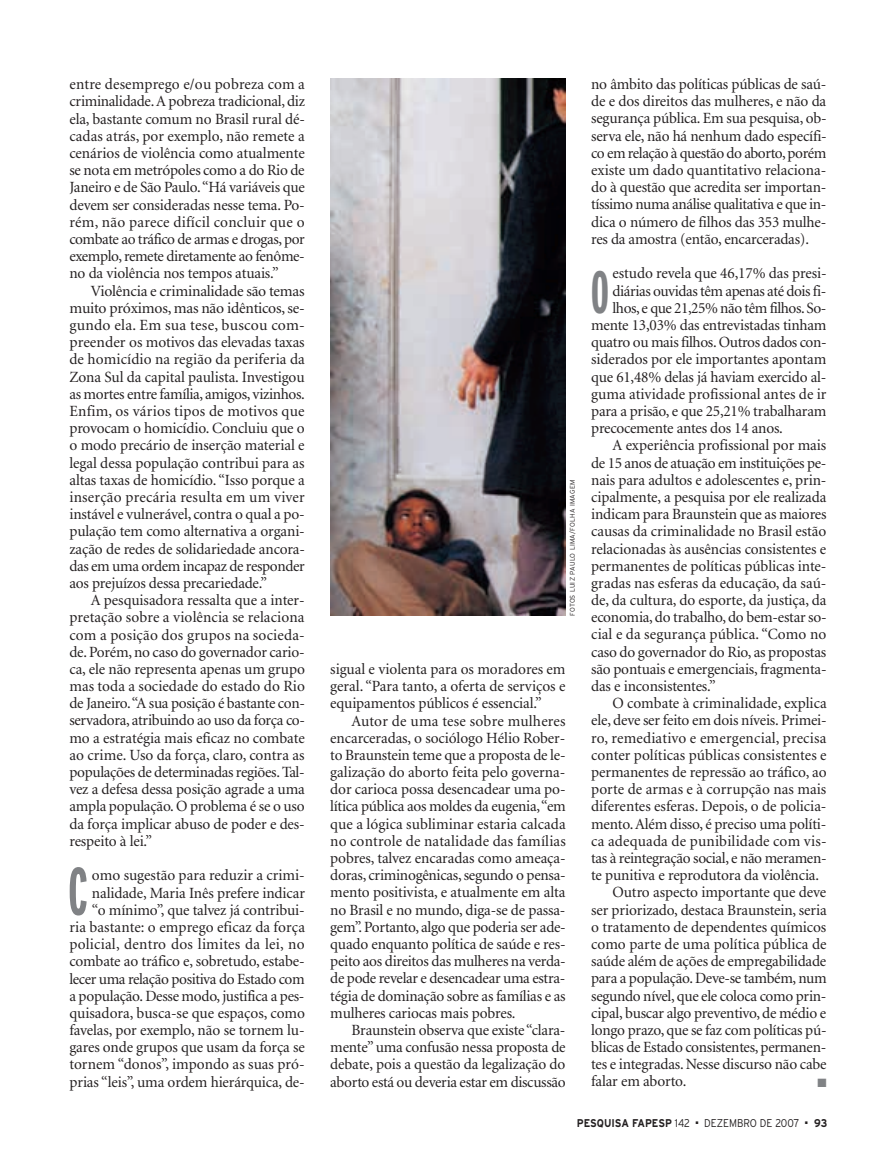
<style>
.page{position:relative;width:885px;height:1171px;background:#fff}
.page>*{position:absolute;margin:0;border:0;box-sizing:border-box;transform-origin:0 0}
.t1{font:700 extra-condensed 67.2px "Interstate";color:#808285;scale:.8 1}
.t2{font:700 extra-condensed 59.55px "Interstate";color:#808285;scale:.8 1}
.t3{font:15.6px/17.2px "Minion";letter-spacing:-.01em;color:#231f20;text-align:justify}
.t4{font:15.6px "Minion";letter-spacing:-.03em;color:#231f20}
.t5{font:15.6px "Minion";letter-spacing:.015em;color:#231f20}
.t6{font:15.6px "Minion";letter-spacing:.01em;color:#231f20}
.t7{font:12px "Zapf Dingbats";color:#808285}
.t8{font:700 11.25px "Interstate";color:#231f20;scale:.9 1}
.t9{font:300 11.25px "Interstate";color:#231f20;scale:.9 1}
.t10{font:300 6.75px "Interstate";letter-spacing:.03em;color:#231f20}
.s1{font-weight:300}
</style>
<div class="page">
<svg style="left:330px;top:78px;width:236px;height:538px"></svg>
<p class="t3" style="left:69px;top:77px;width:237px">entre desemprego e/ou pobreza com a criminalidade. A pobreza tradicional, diz ela, bastante comum no Brasil rural dé&shy;cadas atrás, por exemplo, não remete a cenários de violência como atualmente se nota em metrópoles como a do Rio de Janeiro e de São Paulo.“Há variáveis que devem ser consideradas nesse tema. Po&shy;rém, não parece difícil concluir que o combate ao tráfico de armas e drogas, por exemplo, remete diretamente ao fenôme&shy;no da violência nos tempos atuais.”</p>
<p class="t3" style="left:69px;top:283px;width:237px;text-indent:21px">Violência e criminalidade são temas muito próximos, mas não idênticos, se&shy;gundo ela. Em sua tese, buscou com&shy;preender os motivos das elevadas taxas de homicídio na região da periferia da Zona Sul da capital paulista. Investigou as mortes entre família, amigos, vizinhos.<br>Enfim, os vários tipos de motivos que provocam o homicídio. Concluiu que o o modo precário de inserção material e legal dessa população contribui para as altas taxas de homicídio. “Isso porque a inserção precária resulta em um viver instável e vulnerável, contra o qual a po&shy;pulação tem como alternativa a organi&shy;zação de redes de solidariedade ancora&shy;das em uma ordem incapaz de responder aos prejuízos dessa precariedade.”</p>
<p class="t3" style="left:69px;top:593px;width:237px;text-indent:21px">A pesquisadora ressalta que a inter&shy;pretação sobre a violência se relaciona com a posição dos grupos na socieda&shy;de. Porém, no caso do governador cario&shy;ca, ele não representa apenas um grupo mas toda a sociedade do estado do Rio de Janeiro.“A sua posição é bastante con&shy;servadora, atribuindo ao uso da força co&shy;mo a estratégia mais eficaz no combate ao crime. Uso da força, claro, contra as populações de determinadas regiões. Tal&shy;vez a defesa dessa posição agrade a uma ampla população. O problema é se o uso da força implicar abuso de poder e des&shy;respeito à lei.”</p>
<h1 class="t1" style="left:68px;top:867px;width:26px">C</h1>
<p class="t3" style="left:69px;top:868px;width:237px;text-align:right">omo sugestão para reduzir a crimi&shy;nalidade, Maria Inês prefere indicar<br>“o mínimo”, que talvez já contribui-<br>ria bastante: o emprego eficaz da força policial, dentro dos limites da lei, no combate ao tráfico e, sobretudo, estabe&shy;lecer uma relação positiva do Estado com a população. Desse modo, justifica a pes&shy;quisadora, busca-se que espaços, como favelas, por exemplo, não se tornem lu&shy;gares onde grupos que usam da força se tornem “donos”, impondo as suas pró&shy;prias “leis”, uma ordem hierárquica, de-</p>
<p class="t3" style="left:591px;top:77px;width:237px">no âmbito das políticas públicas de saú&shy;de e dos direitos das mulheres, e não da segurança pública. Em sua pesquisa, ob&shy;serva ele, não há nenhum dado específi&shy;co em relação à questão do aborto, porém existe um dado quantitativo relaciona&shy;do à questão que acredita ser importan&shy;tíssimo numa análise qualitativa e que in&shy;dica o número de filhos das 353 mulhe&shy;res da amostra (então, encarceradas).</p>
<h2 class="t2" style="left:591px;top:270px;width:24px">O</h2>
<p class="t3" style="left:612px;top:266px;width:216px">estudo revela que 46,17% das presi-</p>
<p class="t4" style="left:612px;top:285px;width:215px">diárias ouvidas têm apenas até dois fi-</p>
<p class="t4" style="left:612px;top:302px;width:215px">lhos, e que 21,25% não têm filhos. So-</p>
<p class="t3" style="left:591px;top:318px;width:237px">mente 13,03% das entrevistadas tinham</p>
<p class="t3" style="left:591px;top:335px;width:237px">quatro ou mais filhos. Outros dados con-</p>
<p class="t3" style="left:591px;top:352px;width:237px">siderados por ele importantes apontam</p>
<p class="t3" style="left:591px;top:369px;width:237px">que 61,48% delas já haviam exercido al-</p>
<p class="t3" style="left:591px;top:387px;width:237px">guma atividade profissional antes de ir</p>
<p class="t3" style="left:591px;top:404px;width:237px">para a prisão, e que 25,21% trabalharam</p>
<p class="t3" style="left:591px;top:421px;width:193px">precocemente antes dos 14 anos.</p>
<p class="t3" style="left:612px;top:438px;width:215px">A experiência profissional por mais</p>
<p class="t3" style="left:591px;top:455px;width:237px">de 15 anos de atuação em instituições pe-</p>
<p class="t3" style="left:591px;top:472px;width:237px">nais para adultos e adolescentes e, prin-</p>
<p class="t3" style="left:591px;top:490px;width:237px">cipalmente, a pesquisa por ele realizada</p>
<p class="t3" style="left:591px;top:507px;width:237px">indicam para Braunstein que as maiores</p>
<p class="t3" style="left:591px;top:524px;width:237px">causas da criminalidade no Brasil estão</p>
<p class="t3" style="left:591px;top:541px;width:237px">relacionadas às ausências consistentes e</p>
<p class="t3" style="left:591px;top:558px;width:237px">permanentes de políticas públicas inte-</p>
<p class="t3" style="left:591px;top:576px;width:237px">gradas nas esferas da educação, da saú-</p>
<p class="t3" style="left:591px;top:593px;width:237px">de, da cultura, do esporte, da justiça, da</p>
<p class="t3" style="left:591px;top:610px;width:237px">economia, do trabalho, do bem-estar so-</p>
<p class="t3" style="left:591px;top:627px;width:237px">cial e da segurança pública. “Como no</p>
<p class="t3" style="left:591px;top:644px;width:237px">caso do governador do Rio, as propostas</p>
<p class="t3" style="left:591px;top:662px;width:237px">são pontuais e emergenciais, fragmenta-</p>
<p class="t3" style="left:591px;top:679px;width:126px">das e inconsistentes.”</p>
<p class="t3" style="left:612px;top:696px;width:216px">O combate à criminalidade, explica</p>
<p class="t3" style="left:591px;top:713px;width:237px">ele, deve ser feito em dois níveis. Primei-</p>
<p class="t5" style="left:591px;top:732px;width:237px">ro, remediativo e emergencial, precisa</p>
<p class="t3" style="left:591px;top:748px;width:237px">conter políticas públicas consistentes e</p>
<p class="t3" style="left:591px;top:765px;width:237px">permanentes de repressão ao tráfico, ao</p>
<p class="t3" style="left:591px;top:782px;width:237px">porte de armas e à corrupção nas mais</p>
<p class="t3" style="left:591px;top:799px;width:237px">diferentes esferas. Depois, o de policia-</p>
<p class="t3" style="left:591px;top:816px;width:237px">mento. Além disso, é preciso uma políti-</p>
<p class="t6" style="left:591px;top:835px;width:237px">ca adequada de punibilidade com vis-</p>
<p class="t3" style="left:591px;top:851px;width:237px">tas à reintegração social, e não meramen-</p>
<p class="t3" style="left:591px;top:868px;width:229px">te punitiva e reprodutora da violência.</p>
<p class="t3" style="left:612px;top:885px;width:215px">Outro aspecto importante que deve</p>
<p class="t3" style="left:591px;top:902px;width:237px">ser priorizado, destaca Braunstein, seria</p>
<p class="t3" style="left:591px;top:919px;width:237px">o tratamento de dependentes químicos</p>
<p class="t3" style="left:591px;top:937px;width:237px">como parte de uma política pública de</p>
<p class="t3" style="left:591px;top:954px;width:237px">saúde além de ações de empregabilidade</p>
<p class="t3" style="left:591px;top:971px;width:237px">para a população. Deve-se também, num</p>
<p class="t3" style="left:591px;top:988px;width:237px">segundo nível, que ele coloca como prin-</p>
<p class="t3" style="left:591px;top:1005px;width:237px">cipal, buscar algo preventivo, de médio e</p>
<p class="t3" style="left:591px;top:1023px;width:237px">longo prazo, que se faz com políticas pú-</p>
<p class="t3" style="left:591px;top:1040px;width:237px">blicas de Estado consistentes, permanen-</p>
<p class="t3" style="left:591px;top:1057px;width:237px">tes e integradas. Nesse discurso não cabe</p>
<p class="t3" style="left:591px;top:1074px;width:97px">falar em aborto.</p>
<p class="t7" style="left:817px;top:1076px;width:11px">■</p>
<p class="t8" style="left:577px;top:1119px;width:127px">PESQUISA FAPESP <span class="s1">142</span></p>
<p class="t9" style="left:696px;top:1119px;width:117px">■ DEZEMBRO DE 2007</p>
<p class="t8" style="left:805px;top:1119px;width:26px">■ 93</p>
<p class="t10" style="left:570px;top:616px;width:138px;rotate:-90deg">FOTOS LUIZ PAULO LIMA/FOLHA IMAGEM</p>
<p class="t3" style="left:330px;top:662px;width:237px">sigual e violenta para os moradores em geral. “Para tanto, a oferta de serviços e equipamentos públicos é essencial.”</p>
<p class="t3" style="left:330px;top:713px;width:237px;text-indent:21px">Autor de uma tese sobre mulheres encarceradas, o sociólogo Hélio Rober&shy;to Braunstein teme que a proposta de le&shy;galização do aborto feita pelo governa&shy;dor carioca possa desencadear uma po&shy;lítica pública aos moldes da eugenia,“em que a lógica subliminar estaria calcada no controle de natalidade das famílias pobres, talvez encaradas como ameaça&shy;doras, criminogênicas, segundo o pensa&shy;mento positivista, e atualmente em alta no Brasil e no mundo, diga-se de passa&shy;gem”. Portanto, algo que poderia ser ade&shy;quado enquanto política de saúde e res&shy;peito aos direitos das mulheres na verda&shy;de pode revelar e desencadear uma estra&shy;tégia de dominação sobre as famílias e as mulheres cariocas mais pobres.</p>
<p class="t3" style="left:330px;top:1023px;width:237px;text-indent:21px">Braunstein observa que existe “clara&shy;mente” uma confusão nessa proposta de debate, pois a questão da legalização do aborto está ou deveria estar em discussão</p>
</div>
